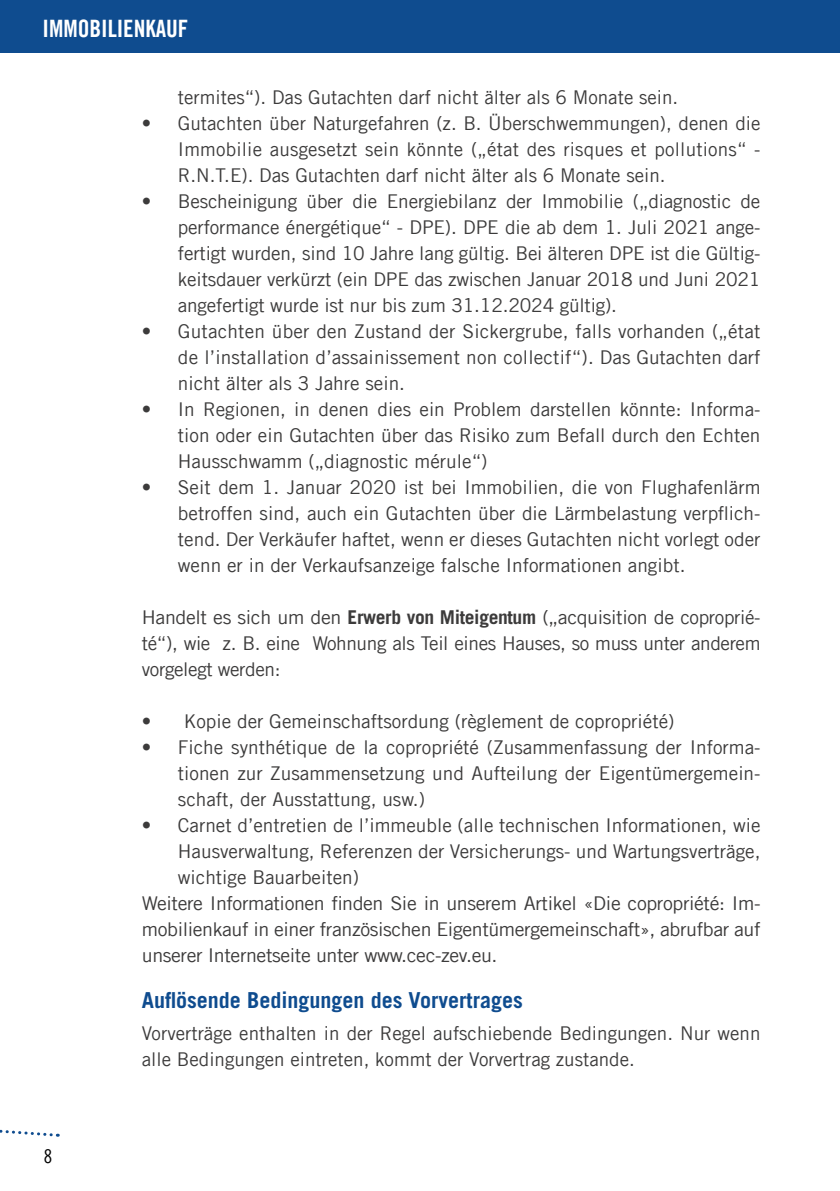
<style>
.page{position:relative;width:840px;height:1191px;background:#fff}
.page>*{position:absolute;margin:0;border:0;box-sizing:border-box;transform-origin:0 0}
.RUB_page_photo{font:24px "Trade Gothic LT Com Bd Cn 20";color:#fff}
.Petit_titre{font:700 22px "Trade Gothic LT Com";color:#0f4c8f}
.TEXTE{font:19px/26px "Trade Gothic LT Com";color:#3c3b3b;text-align:justify}
.t1{font:19px "Trade Gothic LT Com Cn 18";color:#000}
.s1{font-weight:700}
</style>
<div class="page">
<div style="left:0;top:0;width:839px;height:52px;background:#0f4c8f"></div>
<svg style="left:0;top:1129px;width:58px;height:8px"></svg>
<p class="RUB_page_photo" style="left:43px;top:14px;width:147px">IMMOBILIENKAUF</p>
<p class="t1" style="left:44px;top:1144px;width:10px">8</p>
<p class="TEXTE" style="left:178px;top:84px;width:501px">termites“). Das Gutachten darf nicht älter als 6 Monate sein.</p>
<p class="TEXTE" style="left:178px;top:110px;width:583px;text-indent:-36px">• Gutachten über Naturgefahren (z. B. Überschwemmungen), denen die Immobilie ausgesetzt sein könnte („état des risques et pollutions“ - R.N.T.E). Das Gutachten darf nicht älter als 6 Monate sein.</p>
<p class="TEXTE" style="left:178px;top:188px;width:584px;text-indent:-36px">• Bescheinigung über die Energiebilanz der Immobilie („diagnostic de performance énergétique“ - DPE). DPE die ab dem 1. Juli 2021 ange&shy;fertigt wurden, sind 10 Jahre lang gültig. Bei älteren DPE ist die Gültig&shy;keitsdauer verkürzt (ein DPE das zwischen Januar 2018 und Juni 2021 angefertigt wurde ist nur bis zum 31.12.2024 gültig).</p>
<p class="TEXTE" style="left:178px;top:318px;width:583px;text-indent:-36px">• Gutachten über den Zustand der Sickergrube, falls vorhanden („état de l’installation d’assainissement non collectif“). Das Gutachten darf nicht älter als 3 Jahre sein.</p>
<p class="TEXTE" style="left:178px;top:396px;width:583px;text-indent:-36px">• In Regionen, in denen dies ein Problem darstellen könnte: Informa&shy;tion oder ein Gutachten über das Risiko zum Befall durch den Echten Hausschwamm („diagnostic mérule“)</p>
<p class="TEXTE" style="left:178px;top:474px;width:584px;text-indent:-36px">• Seit dem 1. Januar 2020 ist bei Immobilien, die von Flughafenlärm betroffen sind, auch ein Gutachten über die Lärmbelastung verpflich&shy;tend. Der Verkäufer haftet, wenn er dieses Gutachten nicht vorlegt oder wenn er in der Verkaufsanzeige falsche Informationen angibt.</p>
<p class="TEXTE" style="left:142px;top:604px;width:620px">Handelt es sich um den <span class="s1">Erwerb von Miteigentum</span> („acquisition de coproprié&shy;té“), wie z. B. eine Wohnung als Teil eines Hauses, so muss unter anderem vorgelegt werden:</p>
<p class="TEXTE" style="left:142px;top:708px;width:534px">• Kopie der Gemeinschaftsordung (règlement de copropriété)</p>
<p class="TEXTE" style="left:178px;top:734px;width:583px;text-indent:-36px">• Fiche synthétique de la copropriété (Zusammenfassung der Informa&shy;tionen zur Zusammensetzung und Aufteilung der Eigentümergemein&shy;schaft, der Ausstattung, usw.)</p>
<p class="TEXTE" style="left:178px;top:812px;width:583px;text-indent:-36px">• Carnet d’entretien de l’immeuble (alle technischen Informationen, wie Hausverwaltung, Referenzen der Versicherungs- und Wartungsverträge, wichtige Bauarbeiten)</p>
<p class="TEXTE" style="left:142px;top:890px;width:619px">Weitere Informationen finden Sie in unserem Artikel «Die copropriété: Im&shy;mobilienkauf in einer französischen Eigentümergemeinschaft», abrufbar auf unserer Internetseite unter www.cec-zev.eu.</p>
<p class="Petit_titre" style="left:142px;top:987px;width:382px">Auflösende Bedingungen des Vorvertrages</p>
<p class="TEXTE" style="left:142px;top:1020px;width:619px">Vorverträge enthalten in der Regel aufschiebende Bedingungen. Nur wenn alle Bedingungen eintreten, kommt der Vorvertrag zustande.</p>
</div>
